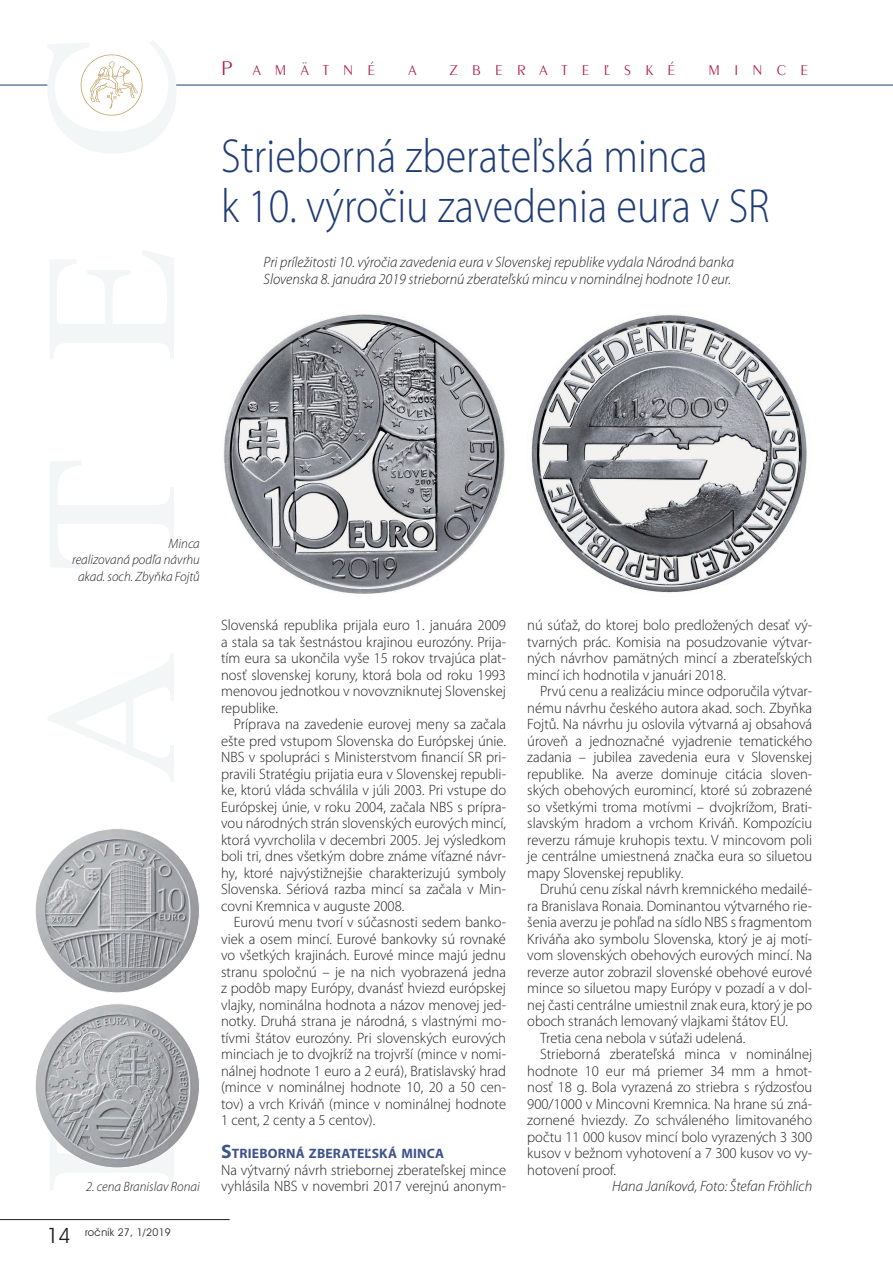
<style>
.page{position:relative;width:893px;height:1263px;background:#fff}
.page>*{position:absolute;margin:0;border:0;box-sizing:border-box;transform-origin:0 0}
.Nadpis_1{font:300 48px "Myriad Pro";color:#1f3c75;scale:.88 1}
.body_text{font:300 15px/16.5px "Myriad Pro";color:#231f20;text-align:justify}
.body_text_PRVY{font:300 15px/16.5px "Myriad Pro";color:#231f20;text-align:justify}
.abstrakt_SK{font:italic 300 15px/16.5px "Myriad Pro";color:#231f20}
.body_text-2{font:italic 300 15px "Myriad Pro";color:#231f20}
.t1{font:15px "Exotc 350 Lt BTCE Light";letter-spacing:.96em;color:#af1d43}
.Nadpis_2__-_3_0_BEZ{font:700 13.65px "Myriad Pro";letter-spacing:.015em;color:#3f548c}
.popiska_OBR{font:italic 300 13.5px "Myriad Pro";color:#231f20}
.t2{font:10.5px "Avant Garde IT Cby BT";letter-spacing:.03em;color:#231f20}
.s1{font-size:21px}
.s2{font-size:19.5px}
</style>
<div class="page">
<hr style="left:0;top:85px;width:893px;height:1px;background:#1f3c75">
<hr style="left:0;top:1219px;width:230px;height:1px;background:#231f20">
<div style="left:48px;top:55px;width:128px;height:60px;background:#fff;border-radius:50%"></div>
<img style="left:80px;top:54px;width:63px;height:62px">
<img style="left:221px;top:311px;width:286px;height:285px;border-radius:143px">
<img style="left:526px;top:311px;width:286px;height:285px;border-radius:143px">
<img style="left:35px;top:828px;width:164px;height:165px;border-radius:82px">
<img style="left:35px;top:1004px;width:164px;height:164px;border-radius:82px">
<p class="t1" style="left:221px;top:60px;width:156px"><span class="s1">P</span> AMÄTNÉ</p>
<p class="t1" style="left:408px;top:60px;width:9px">A</p>
<p class="t1" style="left:449px;top:60px;width:142px">ZBERATE</p>
<p class="t1" style="left:624px;top:60px;width:52px">SKÉ</p>
<p class="t1" style="left:708px;top:60px;width:101px">MINCE</p>
<p class="Nadpis_1" style="left:221px;top:130px;width:554px">Strieborná zberateľská minca</p>
<p class="Nadpis_1" style="left:221px;top:179px;width:625px">k 10. výročiu zavedenia eura v SR</p>
<p class="abstrakt_SK" style="left:264px;top:254px;width:472px">Pri príležitosti 10. výročia zavedenia eura v Slovenskej republike vydala Národná banka<br>Slovenska 8. januára 2019 striebornú zberateľskú mincu v nominálnej hodnote 10 eur.</p>
<p class="popiska_OBR" style="left:169px;top:536px;width:33px">Minca</p>
<p class="popiska_OBR" style="left:72px;top:553px;width:129px">realizovaná podľa návrhu</p>
<p class="popiska_OBR" style="left:78px;top:569px;width:123px">akad. soch. Zbyňka Fojtů</p>
<p class="body_text_PRVY" style="left:527px;top:617px;width:286px">nú súťaž, do ktorej bolo predložených desať vý&shy;tvarných prác. Komisia na posudzovanie výtvar&shy;ných návrhov pamätných mincí a zberateľských mincí ich hodnotila v januári 2018.</p>
<p class="body_text" style="left:527px;top:683px;width:286px;text-indent:13px">Prvú cenu a realizáciu mince odporučila výtvar&shy;nému návrhu českého autora akad. soch. Zbyňka Fojtů. Na návrhu ju oslovila výtvarná aj obsahová úroveň a jednoznačné vyjadrenie tematického zadania – jubilea zavedenia eura v Slovenskej republike. Na averze dominuje citácia sloven&shy;ských obehových euromincí, ktoré sú zobrazené so všetkými troma motívmi – dvojkrížom, Brati&shy;slavským hradom a vrchom Kriváň. Kompozíciu reverzu rámuje kruhopis textu. V mincovom poli je centrálne umiestnená značka eura so siluetou mapy Slovenskej republiky.</p>
<p class="body_text" style="left:527px;top:881px;width:286px;text-indent:13px">Druhú cenu získal návrh kremnického medailé&shy;ra Branislava Ronaia. Dominantou výtvarného rie&shy;šenia averzu je pohľad na sídlo NBS s fragmentom Kriváňa ako symbolu Slovenska, ktorý je aj motí&shy;vom slovenských obehových eurových mincí. Na reverze autor zobrazil slovenské obehové eurové mince so siluetou mapy Európy v pozadí a v dol&shy;nej časti centrálne umiestnil znak eura, ktorý je po oboch stranách lemovaný vlajkami štátov EÚ.</p>
<p class="body_text" style="left:540px;top:1030px;width:207px">Tretia cena nebola v súťaži udelená.</p>
<p class="body_text" style="left:527px;top:1046px;width:286px;text-indent:13px">Strieborná zberateľská minca v nominálnej hodnote 10 eur má priemer 34 mm a hmot&shy;nosť 18 g. Bola vyrazená zo striebra s rýdzosťou 900/1000 v Mincovni Kremnica. Na hrane sú zná&shy;zornené hviezdy. Zo schváleného limitovaného počtu 11 000 kusov mincí bolo vyrazených 3 300 kusov v bežnom vyhotovení a 7 300 kusov vo vy&shy;hotovení proof.</p>
<p class="body_text_PRVY" style="left:221px;top:617px;width:286px">Slovenská republika prijala euro 1. januára 2009 a stala sa tak šestnástou krajinou eurozóny. Prija&shy;tím eura sa ukončila vyše 15 rokov trvajúca plat&shy;nosť slovenskej koruny, ktorá bola od roku 1993 menovou jednotkou v novovzniknutej Slovenskej republike.</p>
<p class="body_text" style="left:221px;top:716px;width:286px;text-indent:13px">Príprava na zavedenie eurovej meny sa začala ešte pred vstupom Slovenska do Európskej únie.<br>NBS v spolupráci s Ministerstvom financií SR pri&shy;pravili Stratégiu prijatia eura v Slovenskej republi&shy;ke, ktorú vláda schválila v júli 2003. Pri vstupe do Európskej únie, v roku 2004, začala NBS s prípra&shy;vou národných strán slovenských eurových mincí, ktorá vyvrcholila v decembri 2005. Jej výsledkom boli tri, dnes všetkým dobre známe víťazné návr&shy;hy, ktoré najvýstižnejšie charakterizujú symboly Slovenska. Sériová razba mincí sa začala v Min&shy;covni Kremnica v auguste 2008.</p>
<p class="body_text" style="left:221px;top:914px;width:286px;text-indent:13px">Eurovú menu tvorí v súčasnosti sedem banko&shy;viek a osem mincí. Eurové bankovky sú rovnaké vo všetkých krajinách. Eurové mince majú jednu stranu spoločnú – je na nich vyobrazená jedna z podôb mapy Európy, dvanásť hviezd európskej vlajky, nominálna hodnota a názov menovej jed&shy;notky. Druhá strana je národná, s vlastnými mo&shy;tívmi štátov eurozóny. Pri slovenských eurových minciach je to dvojkríž na trojvrší (mince v nomi&shy;nálnej hodnote 1 euro a 2 eurá), Bratislavský hrad (mince v nominálnej hodnote 10, 20 a 50 cen&shy;tov) a vrch Kriváň (mince v nominálnej hodnote 1 cent, 2 centy a 5 centov).</p>
<p class="Nadpis_2__-_3_0_BEZ" style="left:221px;top:1145px;width:225px"><span class="s2">S</span>TRIEBORNÁ ZBERATEĽSKÁ MINCA</p>
<p class="body_text_PRVY" style="left:221px;top:1162px;width:286px">Na výtvarný návrh striebornej zberateľskej mince vyhlásila NBS v novembri 2017 verejnú anonym-</p>
<p class="popiska_OBR" style="left:86px;top:1179px;width:115px">2. cena Branislav Ronai</p>
<p class="body_text-2" style="left:612px;top:1178px;width:202px">Hana Janíková, Foto: Štefan Fröhlich</p>
<p class="t2" style="left:47px;top:1226px;width:126px"><span class="s1">14</span> ročník 27, 1/2019</p>
</div>
